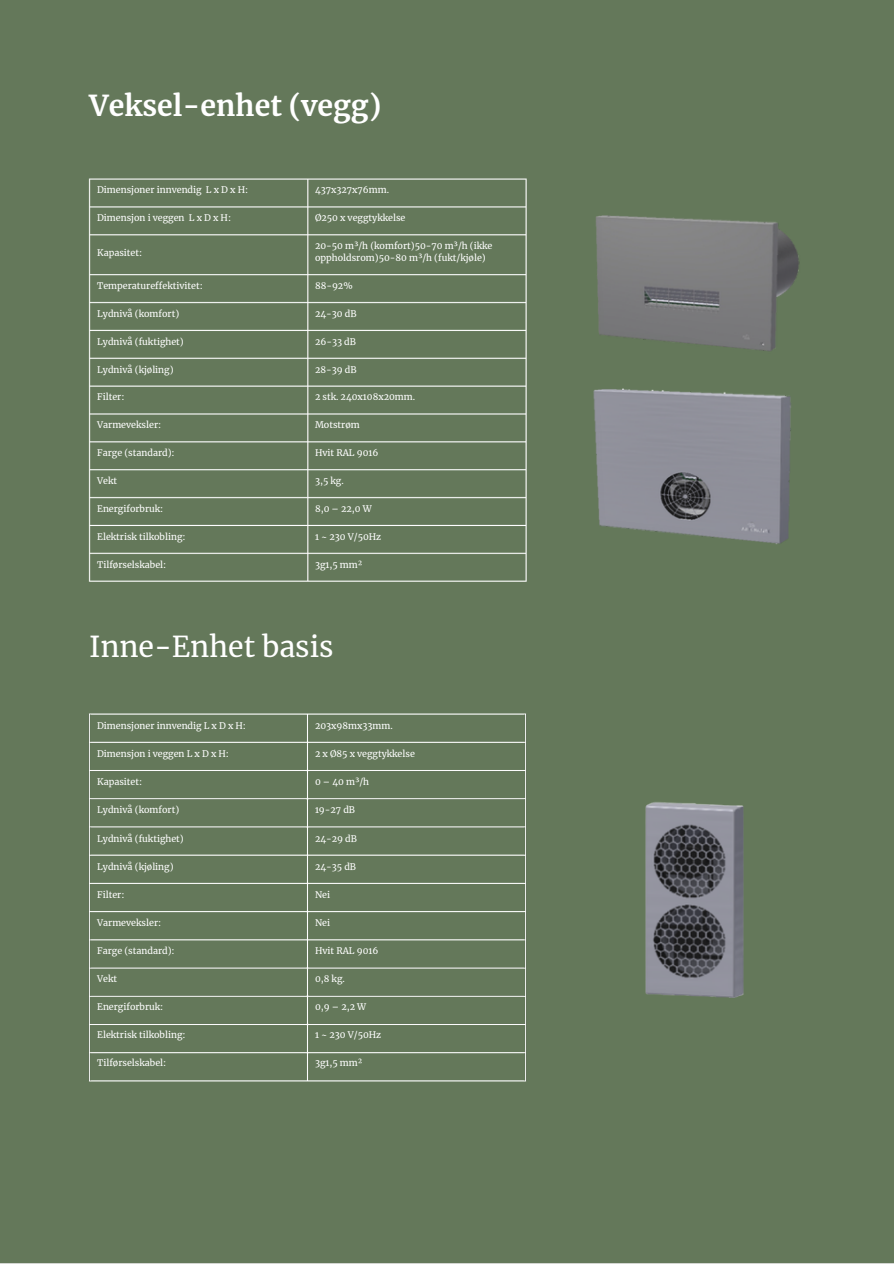
<style>
.page{position:relative;width:894px;height:1264px;background:#fff}
.page>*{position:absolute;margin:0;border:0;box-sizing:border-box;transform-origin:0 0}
.t1{font:700 28.5px "Merriweather";color:#fff}
.t2{font:28.5px "Merriweather";color:#fff}
.t3{font:9px "Merriweather";color:#fff}
</style>
<div class="page">
<div style="left:0;top:0;width:893px;height:1263px;background:#64785a"></div>
<img style="left:552px;top:204px;width:278px;height:351px">
<img style="left:82px;top:706px;width:451px;height:382px">
<img style="left:635px;top:798px;width:112px;height:199px">
<p class="t1" style="left:89px;top:88px;width:293px">Veksel-enhet (vegg)</p>
<p class="t3" style="left:97px;top:184px;width:152px">Dimensjoner innvendig L x D x H:</p>
<p class="t3" style="left:97px;top:212px;width:135px">Dimensjon i veggen L x D x H:</p>
<p class="t3" style="left:97px;top:247px;width:47px">Kapasitet:</p>
<p class="t3" style="left:97px;top:280px;width:107px">Temperatureffektivitet:</p>
<p class="t3" style="left:97px;top:308px;width:83px">Lydnivå (komfort)</p>
<p class="t3" style="left:97px;top:336px;width:88px">Lydnivå (fuktighet)</p>
<p class="t3" style="left:97px;top:363px;width:78px">Lydnivå (kjøling)</p>
<p class="t3" style="left:97px;top:391px;width:29px">Filter:</p>
<p class="t3" style="left:97px;top:419px;width:65px">Varmeveksler:</p>
<p class="t3" style="left:97px;top:447px;width:79px">Farge (standard):</p>
<p class="t3" style="left:97px;top:475px;width:21px">Vekt</p>
<p class="t3" style="left:97px;top:503px;width:68px">Energiforbruk:</p>
<p class="t3" style="left:97px;top:531px;width:90px">Elektrisk tilkobling:</p>
<p class="t3" style="left:97px;top:558px;width:71px">Tilførselskabel:</p>
<p class="t3" style="left:315px;top:184px;width:75px">437x327x76mm.</p>
<p class="t3" style="left:315px;top:212px;width:92px">Ø250 x veggtykkelse</p>
<p class="t3" style="left:315px;top:240px;width:179px">20-50 m³/h (komfort)50-70 m³/h (ikke</p>
<p class="t3" style="left:315px;top:252px;width:172px">oppholdsrom)50-80 m³/h (fukt/kjøle)</p>
<p class="t3" style="left:315px;top:280px;width:39px">88-92%</p>
<p class="t3" style="left:315px;top:308px;width:43px">24-30 dB</p>
<p class="t3" style="left:315px;top:336px;width:42px">26-33 dB</p>
<p class="t3" style="left:315px;top:363px;width:43px">28-39 dB</p>
<p class="t3" style="left:315px;top:391px;width:102px">2 stk. 240x108x20mm.</p>
<p class="t3" style="left:315px;top:419px;width:46px">Motstrøm</p>
<p class="t3" style="left:315px;top:447px;width:65px">Hvit RAL 9016</p>
<p class="t3" style="left:315px;top:475px;width:30px">3,5 kg.</p>
<h3 class="t3" style="left:315px;top:503px;width:58px">8,0 – 22,0 W</h3>
<p class="t3" style="left:315px;top:531px;width:68px">1 ~ 230 V/50Hz</p>
<p class="t3" style="left:315px;top:558px;width:49px">3g1,5 mm²</p>
<p class="t2" style="left:89px;top:628px;width:246px">Inne-Enhet basis</p>
<p class="t3" style="left:97px;top:720px;width:150px">Dimensjoner innvendig L x D x H:</p>
<p class="t3" style="left:97px;top:748px;width:133px">Dimensjon i veggen L x D x H:</p>
<p class="t3" style="left:97px;top:776px;width:47px">Kapasitet:</p>
<p class="t3" style="left:97px;top:804px;width:83px">Lydnivå (komfort)</p>
<p class="t3" style="left:97px;top:832px;width:88px">Lydnivå (fuktighet)</p>
<p class="t3" style="left:97px;top:860px;width:78px">Lydnivå (kjøling)</p>
<p class="t3" style="left:97px;top:888px;width:29px">Filter:</p>
<p class="t3" style="left:97px;top:917px;width:65px">Varmeveksler:</p>
<h3 class="t3" style="left:97px;top:945px;width:79px">Farge (standard):</h3>
<p class="t3" style="left:97px;top:973px;width:21px">Vekt</p>
<p class="t3" style="left:97px;top:1001px;width:68px">Energiforbruk:</p>
<p class="t3" style="left:97px;top:1029px;width:90px">Elektrisk tilkobling:</p>
<p class="t3" style="left:97px;top:1057px;width:71px">Tilførselskabel:</p>
<h2 class="t3" style="left:315px;top:720px;width:79px">203x98mx33mm.</h2>
<p class="t3" style="left:315px;top:748px;width:101px">2 x Ø85 x veggtykkelse</p>
<p class="t3" style="left:315px;top:776px;width:56px">0 – 40 m³/h</p>
<p class="t3" style="left:315px;top:804px;width:42px">19-27 dB</p>
<p class="t3" style="left:315px;top:832px;width:43px">24-29 dB</p>
<p class="t3" style="left:315px;top:860px;width:43px">24-35 dB</p>
<p class="t3" style="left:315px;top:888px;width:17px">Nei</p>
<p class="t3" style="left:315px;top:917px;width:17px">Nei</p>
<p class="t3" style="left:315px;top:945px;width:65px">Hvit RAL 9016</p>
<p class="t3" style="left:315px;top:973px;width:31px">0,8 kg.</p>
<p class="t3" style="left:315px;top:1001px;width:53px">0,9 – 2,2 W</p>
<p class="t3" style="left:315px;top:1029px;width:68px">1 ~ 230 V/50Hz</p>
<p class="t3" style="left:315px;top:1057px;width:49px">3g1,5 mm²</p>
</div>
